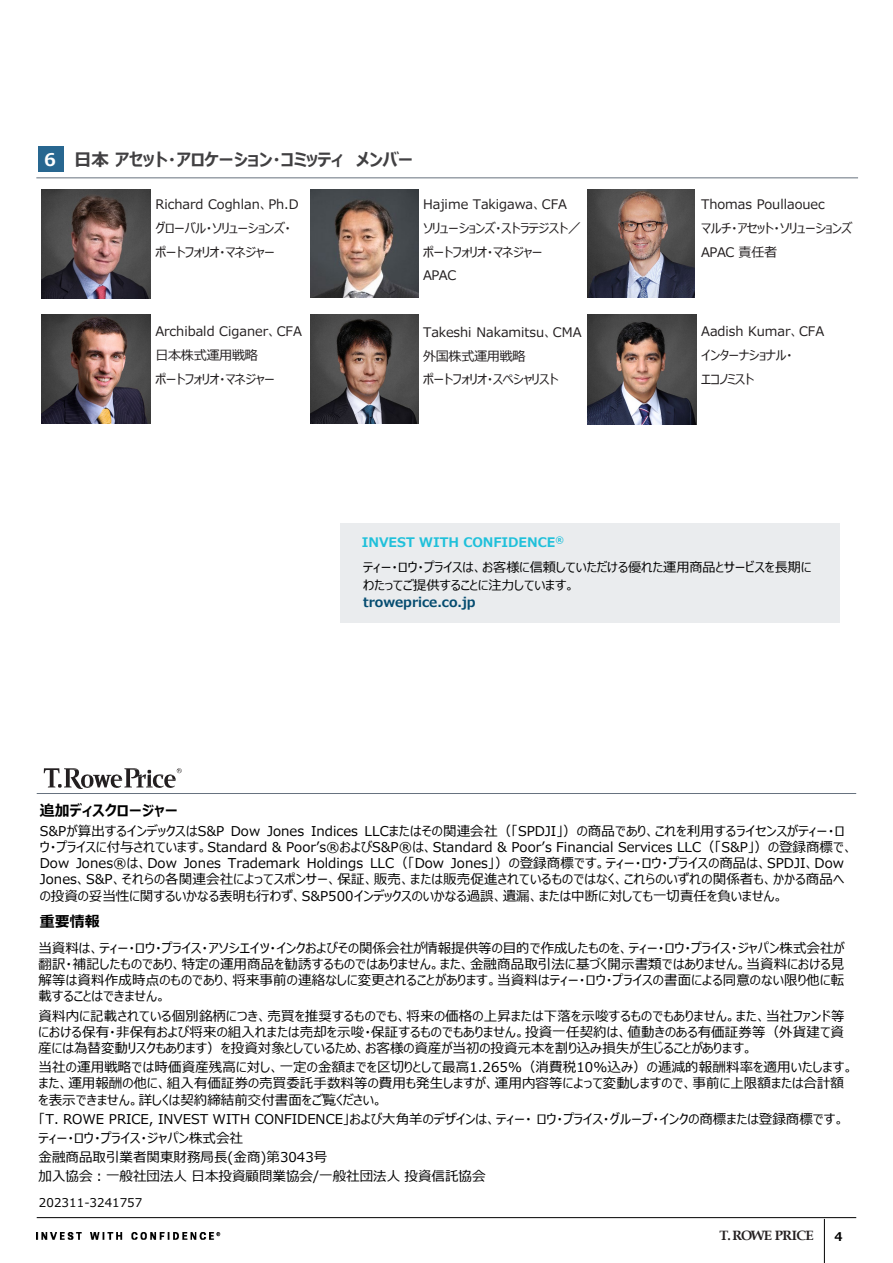
<style>
.page{position:relative;width:893px;height:1263px;background:#fff}
.page>*{position:absolute;margin:0;border:0;box-sizing:border-box;transform-origin:0 0}
.t1{font:700 17.4px "Meiryo UI";letter-spacing:-.01em;color:#414042}
.t2{font:700 15px "Meiryo UI";color:#000}
.t3{font:13.5px/16.2px "Meiryo UI";color:#000}
.t4{font:700 13.5px "Book Antiqua";letter-spacing:-.04em;color:#231f20}
.t5{font:13.2px/23.7px "Meiryo UI";letter-spacing:-.02em;color:#231f20}
.t6{font:13.2px/25px "Meiryo UI";color:#000}
.t7{font:700 13.2px "Meiryo UI";letter-spacing:-.005em;color:#054c70}
.t8{font:12px "Meiryo UI";letter-spacing:.005em;color:#000}
.t9{font:700 12px "Meiryo UI";color:#000}
.s1{color:#fff}
.s2{font-weight:700;color:#1fc0da}
</style>
<div class="page">
<hr style="left:37px;top:1217px;width:819px;height:1px;background:#000">
<hr style="left:824px;top:1219px;width:1px;height:44px;background:#000">
<img style="left:37px;top:1232px;width:183px;height:7px">
<div style="left:38px;top:146px;width:25px;height:25px;background:#286790"></div>
<hr style="left:36px;top:177px;width:822px;height:1px;background:#66717e">
<hr style="left:37px;top:793px;width:819px;height:1px;background:#66717e">
<svg style="left:44px;top:768px;width:138px;height:21px"></svg>
<img style="left:41px;top:315px;width:109px;height:108px">
<img style="left:587px;top:315px;width:109px;height:109px">
<img style="left:587px;top:190px;width:108px;height:108px">
<img style="left:310px;top:315px;width:109px;height:108px">
<img style="left:41px;top:189px;width:109px;height:109px">
<div style="left:340px;top:523px;width:499px;height:99px;background:#eaecee"></div>
<img style="left:310px;top:190px;width:108px;height:108px">
<p class="t1" style="left:44px;top:148px;width:371px"><span class="s1">6</span> 日本アセット・アロケーション・コミッティ メンバー</p>
<p class="t5" style="left:155px;top:193px;width:145px">Richard Coghlan、Ph.Dグローバル・ソリューションズ・ポートフォリオ・マネジャー</p>
<p class="t5" style="left:423px;top:193px;width:160px">Hajime Takigawa、CFA<br>ソリューションズ・ストラテジスト／ポートフォリオ・マネジャー<br>APAC</p>
<p class="t5" style="left:155px;top:320px;width:148px">Archibald Ciganer、CFA日本株式運用戦略<br>ポートフォリオ・マネジャー</p>
<p class="t5" style="left:423px;top:321px;width:160px">Takeshi Nakamitsu、CMA外国株式運用戦略<br>ポートフォリオ・スペシャリスト</p>
<p class="t5" style="left:701px;top:193px;width:153px">Thomas Poullaouec<br>マルチ・アセット・ソリューションズ<br>APAC 責任者</p>
<p class="t5" style="left:701px;top:320px;width:125px">Aadish Kumar、CFAインターナショナル・<br>エコノミスト</p>
<p class="t6" style="left:362px;top:531px;width:451px"><span class="s2">INVEST WITH CONFIDENCE</span><sup>®<br></sup>ティー・ロウ・プライスは、お客様に信頼していただける優れた運用商品とサービスを長期に</p>
<p class="t6" style="left:363px;top:573px;width:213px">わたってご提供することに注力しています。</p>
<p class="t7" style="left:363px;top:593px;width:114px">troweprice.co.jp</p>
<p class="t2" style="left:40px;top:800px;width:140px">追加ディスクロージャー</p>
<p class="t3" style="left:40px;top:823px;width:815px">S&amp;Pが算出するインデックスはS&amp;P Dow Jones Indices LLCまたはその関連会社（「SPDJI」）の商品であり、これを利用するライセンスがティー・ロウ・プライスに付与されています。Standard &amp; Poor’s®およびS&amp;P®は、Standard &amp; Poor’s Financial Services LLC（「S&amp;P」）の登録商標で、Dow Jones®は、Dow Jones Trademark Holdings LLC（「Dow Jones」）の登録商標です。ティー・ロウ・プライスの商品は、SPDJI、Dow Jones、S&amp;P、それらの各関連会社によってスポンサー、保証、販売、または販売促進されているものではなく、これらのいずれの関係者も、かかる商品への投資の妥当性に関するいかなる表明も行わず、S&amp;P500インデックスのいかなる過誤、遺漏、または中断に対しても一切責任を負いません。</p>
<p class="t2" style="left:40px;top:911px;width:61px">重要情報</p>
<p class="t3" style="left:38px;top:940px;width:807px;text-align:justify">当資料は、ティー・ロウ・プライス・アソシエイツ・インクおよびその関係会社が情報提供等の目的で作成したものを、ティー・ロウ・プライス・ジャパン株式会社が翻訳・補記したものであり、特定の運用商品を勧誘するものではありません。また、金融商品取引法に基づく開示書類ではありません。当資料における見解等は資料作成時点のものであり、将来事前の連絡なしに変更されることがあります。当資料はティー・ロウ・プライスの書面による同意のない限り他に転載することはできません。</p>
<p class="t3" style="left:38px;top:1008px;width:807px;text-align:justify">資料内に記載されている個別銘柄につき、売買を推奨するものでも、将来の価格の上昇または下落を示唆するものでもありません。また、当社ファンド等における保有・非保有および将来の組入れまたは売却を示唆・保証するものでもありません。投資一任契約は、値動きのある有価証券等（外貨建て資産には為替変動リスクもあります）を投資対象としているため、お客様の資産が当初の投資元本を割り込み損失が生じることがあります。</p>
<p class="t3" style="left:38px;top:1060px;width:816px">当社の運用戦略では時価資産残高に対し、一定の金額までを区切りとして最高1.265%（消費税10%込み）の逓減的報酬料率を適用いたします。また、運用報酬の他に、組入有価証券の売買委託手数料等の費用も発生しますが、運用内容等によって変動しますので、事前に上限額または合計額を表示できません。詳しくは契約締結前交付書面をご覧ください。</p>
<p class="t3" style="left:39px;top:1110px;width:807px;line-height:19.2px">「T. ROWE PRICE, INVEST WITH CONFIDENCE」および大角羊のデザインは、ティー・ロウ・プライス・グループ・インクの商標または登録商標です。ティー・ロウ・プライス・ジャパン株式会社<br>金融商品取引業者関東財務局長(金商)第3043号<br>加入協会：一般社団法人日本投資顧問業協会/一般社団法人投資信託協会</p>
<p class="t8" style="left:39px;top:1194px;width:105px">202311-3241757</p>
<p class="t4" style="left:719px;top:1226px;width:96px">T. ROWE PRICE</p>
<p class="t9" style="left:834px;top:1228px;width:10px">4</p>
</div>
